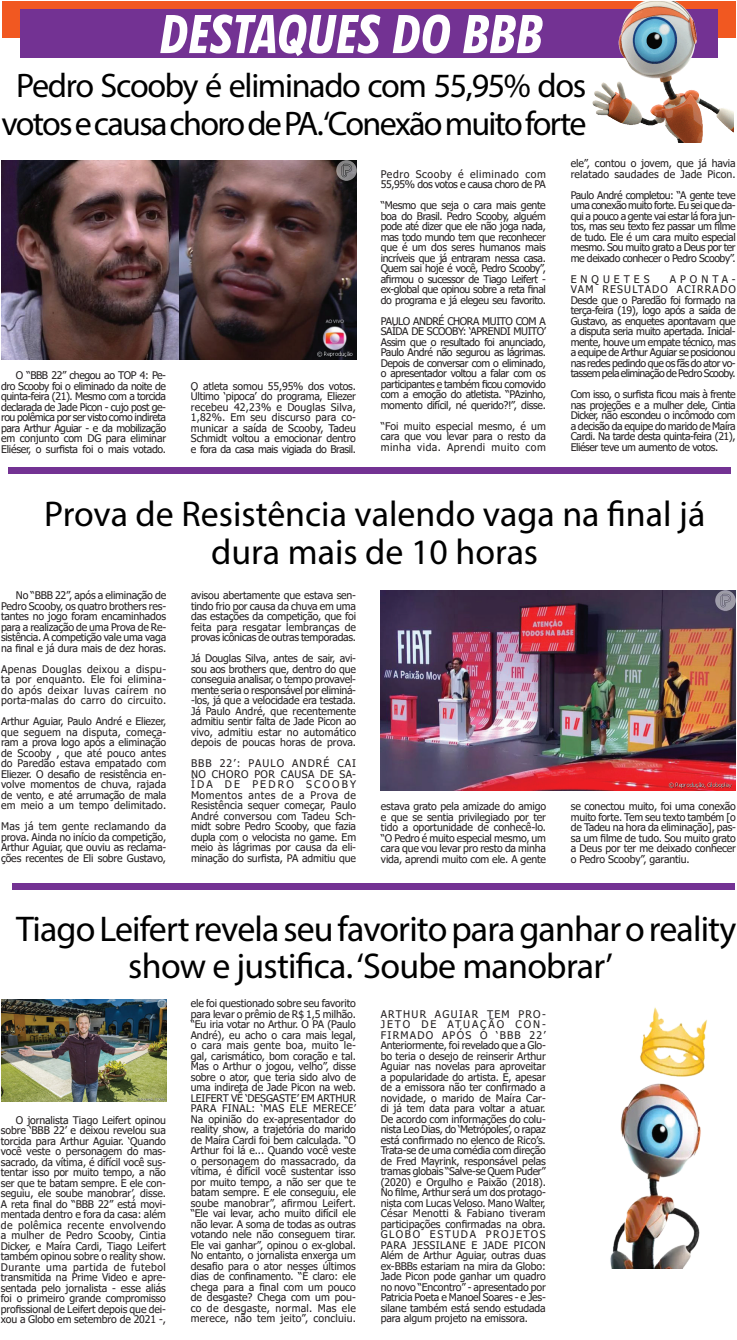
<style>
.page{position:relative;width:737px;height:1340px;background:#fff}
.page>*{position:absolute;margin:0;border:0;box-sizing:border-box;transform-origin:0 0}
.Texto_Jornal{font:italic 700 condensed 53.38px "Futura BT";color:#fff}
.Texto_Jornal-2{font:35.88px/37.6px "Myriad Pro";letter-spacing:-.02em;color:#000;text-align:center}
.Texto_Jornal-3{font:35.88px "Myriad Pro";color:#000}
.Texto_Jornal-4{font:34.12px/37.6px "Myriad Pro";letter-spacing:-.05em;color:#000;text-align:center}
.Texto_Jornal-5{font:10.5px/10.5px "Tahoma";letter-spacing:-.015em;color:#231f20;text-align:justify}
.Texto_Jornal-6{font:10.5px/10.5px "Tahoma";letter-spacing:.01em;color:#231f20}
.Texto_Jornal-7{font:10.5px/10.5px "Tahoma";letter-spacing:.03em;color:#231f20}
.Texto_Jornal-8{font:10.5px "Tahoma";letter-spacing:.38em;color:#231f20}
</style>
<div class="page">
<div style="left:2px;top:1px;width:733px;height:36px;background:#f15821"></div>
<div style="left:20px;top:10px;width:698px;height:48px;background:#733293"></div>
<img style="left:590px;top:1px;width:143px;height:141px">
<img style="left:610px;top:1007px;width:97px;height:260px">
<div style="left:8px;top:467px;width:722px;height:7px;background:#733293"></div>
<div style="left:13px;top:882px;width:721px;height:7px;background:#733293"></div>
<img style="left:1px;top:160px;width:355px;height:199px">
<img style="left:381px;top:590px;width:354px;height:200px">
<img style="left:1px;top:999px;width:165px;height:102px">
<p class="Texto_Jornal" style="left:160px;top:2px;width:384px">DESTAQUES DO BBB</p>
<p class="Texto_Jornal-4" style="left:1px;top:67px;width:586px">Pedro Scooby é eliminado com 55,95% dos votos e causa choro de PA. ‘Conexão muito forte</p>
<p class="Texto_Jornal-5" style="left:1px;top:370px;width:167px;text-indent:15px">O “BBB 22” chegou ao TOP 4: Pe&shy;dro Scooby foi o eliminado da noite de quinta-feira (21). Mesmo com a torcida declarada de Jade Picon - cujo post ge&shy;rou polêmica por ser visto como indireta para Arthur Aguiar - e da mobilização em conjunto com DG para eliminar Eliéser, o surfista foi o mais votado.</p>
<p class="Texto_Jornal-5" style="left:191px;top:381px;width:167px">O atleta somou 55,95% dos votos.<br>Último ‘pipoca’ do programa, Eliezer recebeu 42,23% e Douglas Silva, 1,82%. Em seu discurso para co&shy;municar a saída de Scooby, Tadeu Schmidt voltou a emocionar dentro e fora da casa mais vigiada do Brasil.</p>
<p class="Texto_Jornal-7" style="left:381px;top:169px;width:167px">Pedro Scooby é eliminado com<br>55,95% dos votos e causa choro de PA</p>
<p class="Texto_Jornal-5" style="left:381px;top:201px;width:167px">“Mesmo que seja o cara mais gente boa do Brasil. Pedro Scooby, alguém pode até dizer que ele não joga nada, mas todo mundo tem que reconhecer que é um dos seres humanos mais incríveis que já entraram nessa casa.<br>Quem sai hoje é você, Pedro Scooby”, afirmou o sucessor de Tiago Leifert - ex-global que opinou sobre a reta final do programa e já elegeu seu favorito.</p>
<p class="Texto_Jornal-5" style="left:381px;top:316px;width:167px">PAULO ANDRÉ CHORA MUITO COM A SAÍDA DE SCOOBY: ‘APRENDI MUITO’ Assim que o resultado foi anunciado, Paulo André não segurou as lágrimas.<br>Depois de conversar com o eliminado, o apresentador voltou a falar com os participantes e também ficou comovido com a emoção do atletista. “PAzinho, momento difícil, né querido?!”, disse.</p>
<p class="Texto_Jornal-5" style="left:381px;top:421px;width:166px">“Foi muito especial mesmo, é um cara que vou levar para o resto da minha vida. Aprendi muito com</p>
<p class="Texto_Jornal-6" style="left:570px;top:159px;width:166px">ele”, contou o jovem, que já havia relatado saudades de Jade Picon.</p>
<p class="Texto_Jornal-5" style="left:570px;top:190px;width:166px">Paulo André completou: “A gente teve uma conexão muito forte. Eu sei que da&shy;qui a pouco a gente vai estar lá fora jun&shy;tos, mas seu texto fez passar um filme de tudo. Ele é um cara muito especial mesmo. Sou muito grato a Deus por ter me deixado conhecer o Pedro Scooby”.</p>
<p class="Texto_Jornal-8" style="left:570px;top:272px;width:80px">ENQUETES</p>
<p class="Texto_Jornal-5" style="left:570px;top:274px;width:167px;text-indent:99px">APONTA-VAM RESULTADO ACIRRADO Desde que o Paredão foi formado na terça-feira (19), logo após a saída de Gustavo, as enquetes apontavam que a disputa seria muito apertada. Inicial&shy;mente, houve um empate técnico, mas a equipe de Arthur Aguiar se posicionou nas redes pedindo que os fãs do ator vo&shy;tassem pela eliminação de Pedro Scooby.</p>
<p class="Texto_Jornal-5" style="left:570px;top:390px;width:166px">Com isso, o surfista ficou mais à frente nas projeções e a mulher dele, Cintia Dicker, não escondeu o incômodo com a decisão da equipe do marido de Maíra Cardi. Na tarde desta quinta-feira (21), Eliéser teve um aumento de votos.</p>
<p class="Texto_Jornal-3" style="left:44px;top:492px;width:662px">Prova de Resistência valendo vaga na final já</p>
<p class="Texto_Jornal-3" style="left:211px;top:530px;width:328px">dura mais de 10 horas</p>
<p class="Texto_Jornal-5" style="left:1px;top:590px;width:167px;text-indent:15px">No “BBB 22”, após a eliminação de Pedro Scooby, os quatro brothers res&shy;tantes no jogo foram encaminhados para a realização de uma Prova de Re&shy;sistência. A competição vale uma vaga na final e já dura mais de dez horas.</p>
<p class="Texto_Jornal-5" style="left:1px;top:664px;width:167px">Apenas Douglas deixou a dispu&shy;ta por enquanto. Ele foi elimina&shy;do após deixar luvas caírem no porta-malas do carro do circuito.</p>
<p class="Texto_Jornal-5" style="left:1px;top:716px;width:167px">Arthur Aguiar, Paulo André e Eliezer, que seguem na disputa, começa&shy;ram a prova logo após a eliminação de Scooby , que até pouco antes do Paredão estava empatado com Eliezer. O desafio de resistência en&shy;volve momentos de chuva, rajada de vento, e até arrumação de mala em meio a um tempo delimitado.</p>
<p class="Texto_Jornal-5" style="left:1px;top:821px;width:167px">Mas já tem gente reclamando da prova. Ainda no início da competição, Arthur Aguiar, que ouviu as reclama&shy;ções recentes de Eli sobre Gustavo,</p>
<p class="Texto_Jornal-5" style="left:191px;top:590px;width:167px">avisou abertamente que estava sen&shy;tindo frio por causa da chuva em uma das estações da competição, que foi feita para resgatar lembranças de provas icônicas de outras temporadas.</p>
<p class="Texto_Jornal-5" style="left:191px;top:653px;width:167px">Já Douglas Silva, antes de sair, avi&shy;sou aos brothers que, dentro do que conseguia analisar, o tempo provavel&shy;mente seria o responsável por eliminá--los, já que a velocidade era testada.<br>Já Paulo André, que recentemente admitiu sentir falta de Jade Picon ao vivo, admitiu estar no automático depois de poucas horas de prova.</p>
<p class="Texto_Jornal-5" style="left:191px;top:758px;width:167px">BBB 22’: PAULO ANDRÉ CAI NO CHORO POR CAUSA DE SA-ÍDA DE PEDRO SCOOBY Momentos antes de a Prova de Resistência sequer começar, Paulo André conversou com Tadeu Sch&shy;midt sobre Pedro Scooby, que fazia dupla com o velocista no game. Em meio às lágrimas por causa da eli&shy;minação do surfista, PA admitiu que</p>
<p class="Texto_Jornal-5" style="left:381px;top:801px;width:167px">estava grato pela amizade do amigo e que se sentia privilegiado por ter tido a oportunidade de conhecê-lo. “O Pedro é muito especial mesmo, um cara que vou levar pro resto da minha vida, aprendi muito com ele. A gente</p>
<p class="Texto_Jornal-5" style="left:571px;top:801px;width:167px">se conectou muito, foi uma conexão muito forte. Tem seu texto também [o de Tadeu na hora da eliminação], pas&shy;sa um filme de tudo. Sou muito grato a Deus por ter me deixado conhecer o Pedro Scooby”, garantiu.</p>
<p class="Texto_Jornal-2" style="left:16px;top:909px;width:722px">Tiago Leifert revela seu favorito para ganhar o reality show e justifica. ‘Soube manobrar’</p>
<p class="Texto_Jornal-5" style="left:1px;top:1115px;width:167px;text-indent:15px">O jornalista Tiago Leifert opinou sobre ‘BBB 22’ e deixou revelou sua torcida para Arthur Aguiar. ‘Quando você veste o personagem do mas&shy;sacrado, da vítima, é difícil você sus&shy;tentar isso por muito tempo, a não ser que te batam sempre. E ele con&shy;seguiu, ele soube manobrar’, disse.<br>A reta final do “BBB 22” está movi&shy;mentada dentro e fora da casa: além de polêmica recente envolvendo a mulher de Pedro Scooby, Cintia Dicker, e Maíra Cardi, Tiago Leifert também opinou sobre o reality show.<br>Durante uma partida de futebol transmitida na Prime Video e apre&shy;sentada pelo jornalista - esse aliás foi o primeiro grande compromisso profissional de Leifert depois que dei&shy;xou a Globo em setembro de 2021 -,</p>
<p class="Texto_Jornal-5" style="left:191px;top:998px;width:167px">ele foi questionado sobre seu favorito para levar o prêmio de R$ 1,5 milhão. “Eu iria votar no Arthur. O PA (Paulo André), eu acho o cara mais legal, o cara mais gente boa, muito le&shy;gal, carismático, bom coração e tal.<br>Mas o Arthur o jogou, velho”, disse sobre o ator, que teria sido alvo de uma indireta de Jade Picon na web.<br>LEIFERT VÊ ‘DESGASTE’ EM ARTHUR PARA FINAL: ‘MAS ELE MERECE’ Na opinião do ex-apresentador do reality show, a trajetória do marido de Maíra Cardi foi bem calculada. “O Arthur foi lá e... Quando você veste o personagem do massacrado, da vítima, é difícil você sustentar isso por muito tempo, a não ser que te batam sempre. E ele conseguiu, ele soube manobrar”, afirmou Leifert. “Ele vai levar, acho muito difícil ele não levar. A soma de todas as outras votando nele não conseguem tirar.<br>Ele vai ganhar”, opinou o ex-global.<br>No entanto, o jornalista enxerga um desafio para o ator nesses últimos dias de confinamento. “É claro: ele chega para a final com um pouco de desgaste? Chega com um pou&shy;co de desgaste, normal. Mas ele merece, não tem jeito”, concluiu.</p>
<p class="Texto_Jornal-5" style="left:381px;top:1009px;width:167px">ARTHUR AGUIAR TEM PRO-JETO DE ATUAÇÃO CON-FIRMADO APÓS O ‘BBB 22’ Anteriormente, foi revelado que a Glo&shy;bo teria o desejo de reinserir Arthur Aguiar nas novelas para aproveitar a popularidade do artista. E, apesar de a emissora não ter confirmado a novidade, o marido de Maíra Car&shy;di já tem data para voltar a atuar.<br>De acordo com informações do colu&shy;nista Leo Dias, do ‘Metrópoles’, o rapaz está confirmado no elenco de Rico’s.<br>Trata-se de uma comédia com direção de Fred Mayrink, responsável pelas tramas globais “Salve-se Quem Puder” (2020) e Orgulho e Paixão (2018).<br>No filme, Arthur será um dos protago&shy;nista com Lucas Veloso. Mano Walter, César Menotti &amp; Fabiano tiveram participações confirmadas na obra.<br>GLOBO ESTUDA PROJETOS PARA JESSILANE E JADE PICON Além de Arthur Aguiar, outras duas ex-BBBs estariam na mira da Globo:<br>Jade Picon pode ganhar um quadro no novo “Encontro” - apresentado por Patricia Poeta e Manoel Soares - e Jes&shy;silane também está sendo estudada para algum projeto na emissora.</p>
</div>
